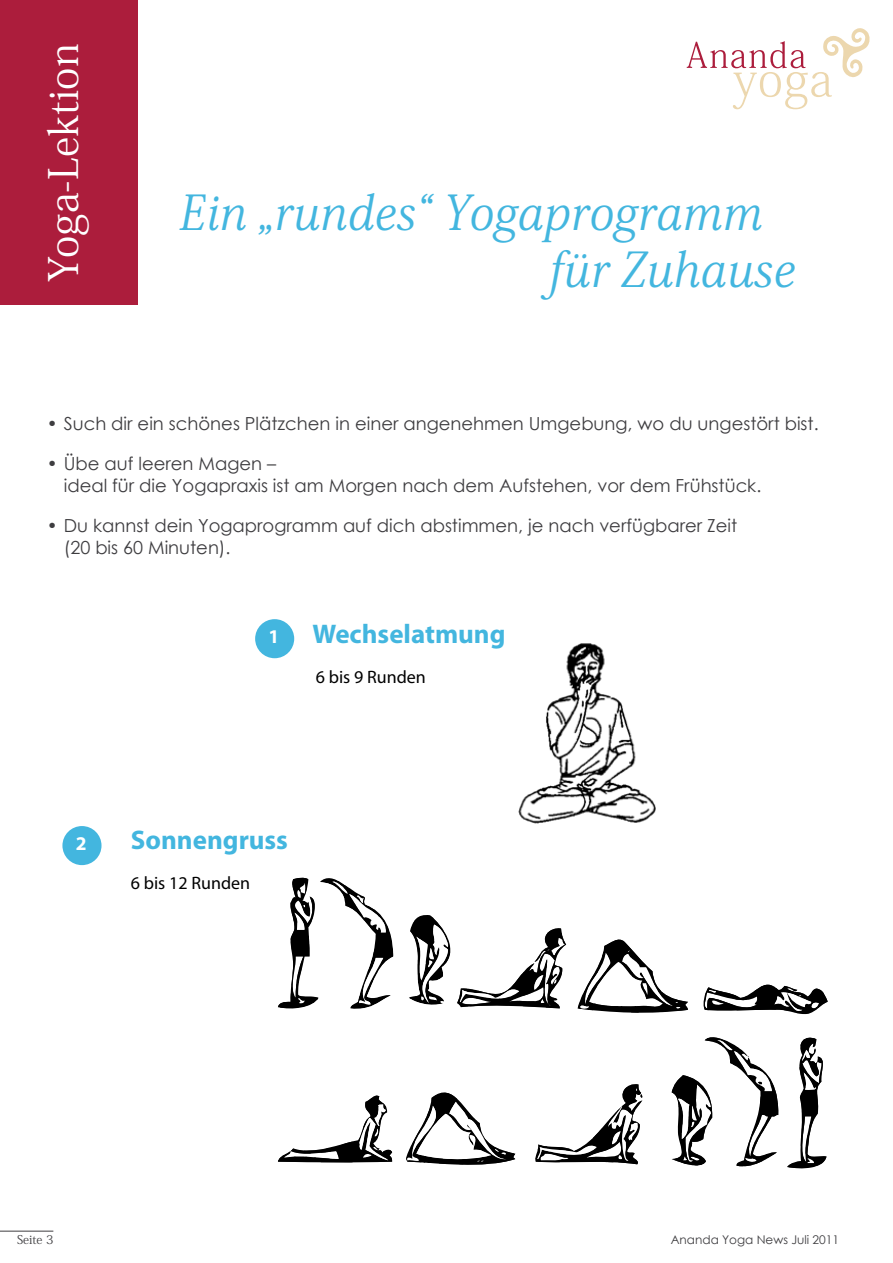
<style>
.page{position:relative;width:893px;height:1263px;background:#fff}
.page>*{position:absolute;margin:0;border:0;box-sizing:border-box;transform-origin:0 0}
.t1{font:48px/57.6px "Koz Min Pro";color:#43b6df}
.t2{font:40.5px "Koz Min Pro";color:#fff}
.t3{font:700 27px "Myriad Pro";color:#43b6df}
.t4{font:700 19.5px "Myriad Pro";color:#fff}
.t5{font:18px/22.5px "Century Gothic";color:#3e3d40}
.t6{font:18px "Myriad Pro";color:#000}
.t7{font:12px "Century Gothic";color:#3e3d40}
.t8{font:12px "Koz Min Pro";color:#3e3d40}
</style>
<div class="page">
<hr style="left:0;top:1231px;width:53px;height:1px;background:#3e3d40">
<svg style="left:687px;top:28px;width:183px;height:81px"></svg>
<div style="left:0;top:0;width:138px;height:305px;background:#ac1d3c"></div>
<svg style="left:409px;top:915px;width:157px;height:94px"></svg>
<svg style="left:703px;top:984px;width:125px;height:31px"></svg>
<svg style="left:278px;top:877px;width:115px;height:132px"></svg>
<svg style="left:578px;top:939px;width:110px;height:74px"></svg>
<svg style="left:278px;top:1095px;width:114px;height:68px"></svg>
<svg style="left:672px;top:1037px;width:107px;height:130px"></svg>
<svg style="left:535px;top:1084px;width:108px;height:80px"></svg>
<svg style="left:406px;top:1092px;width:109px;height:73px"></svg>
<svg style="left:787px;top:1037px;width:40px;height:132px"></svg>
<div style="left:255px;top:619px;width:39px;height:39px;background:#43b6df;border-radius:50%"></div>
<img style="left:518px;top:643px;width:138px;height:181px">
<div style="left:62px;top:826px;width:40px;height:39px;background:#43b6df;border-radius:50%"></div>
<h2 class="t2" style="left:35px;top:282px;width:239px;rotate:-90deg">Yoga-Lektion</h2>
<h1 class="t1" style="left:549px;top:182px;width:248px;text-indent:-370px">Ein „rundes“ Yogaprogramm für Zuhause</h1>
<p class="t5" style="left:47px;top:412px;width:773px">• Such dir ein schönes Plätzchen in einer angenehmen Umgebung, wo du ungestört bist.</p>
<p class="t5" style="left:64px;top:452px;width:699px;text-indent:-17px">• Übe auf leeren Magen –<br>ideal für die Yogapraxis ist am Morgen nach dem Aufstehen, vor dem Frühstück.</p>
<p class="t5" style="left:64px;top:514px;width:675px;text-indent:-17px">• Du kannst dein Yogaprogramm auf dich abstimmen, je nach verfügbarer Zeit (20 bis 60 Minuten).</p>
<p class="t4" style="left:268px;top:624px;width:12px">1</p>
<h3 class="t3" style="left:313px;top:616px;width:195px">Wechselatmung</h3>
<p class="t6" style="left:316px;top:666px;width:112px">6 bis 9 Runden</p>
<p class="t4" style="left:76px;top:831px;width:12px">2</p>
<h3 class="t3" style="left:131px;top:822px;width:159px">Sonnengruss</h3>
<p class="t6" style="left:131px;top:872px;width:121px">6 bis 12 Runden</p>
<p class="t8" style="left:17px;top:1231px;width:38px">Seite 3</p>
<p class="t7" style="left:671px;top:1231px;width:170px">Ananda Yoga News Juli 2011</p>
</div>
